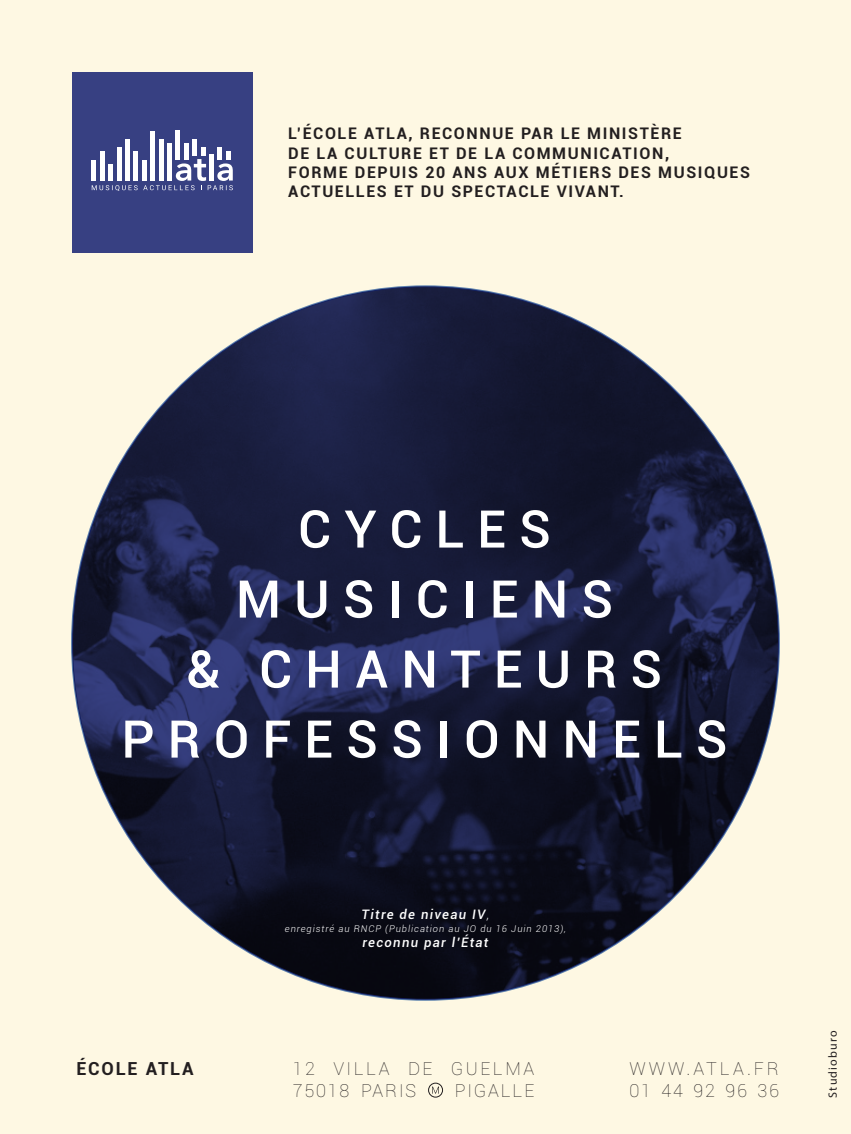
<style>
.page{position:relative;width:851px;height:1134px;background:#fff}
.page>*{position:absolute;margin:0;border:0;box-sizing:border-box;transform-origin:0 0}
.t1{font:500 52px/70px "Roboto";letter-spacing:.25em;color:#fff;text-align:center}
.t2{font:100 18px "Roboto";letter-spacing:.1em;color:#231f20}
.t3{font:100 18px "Roboto";letter-spacing:.14em;color:#231f20}
.t4{font:100 18px "Roboto";letter-spacing:.17em;color:#231f20}
.t5{font:700 18px "Roboto";letter-spacing:.1em;color:#231f20}
.t6{font:700 16px/19.2px "Roboto";letter-spacing:.1em;color:#231f20}
.t7{font:italic 500 13px "Roboto";letter-spacing:.1em;color:#fff}
.t8{font:12px "Myriad Pro";letter-spacing:.1em;color:#231f20}
.t9{font:italic 300 9.4px "Roboto";letter-spacing:.1em;color:#fff}
.s1{font-weight:300}
</style>
<div class="page">
<div style="left:0;top:0;width:850px;height:1134px;background:#fef8e3"></div>
<img style="left:72px;top:286px;width:706px;height:714px">
<div style="left:72px;top:72px;width:180px;height:180px;background:#374082"></div>
<hr style="left:193px;top:139px;width:4px;height:17px;background:#fff">
<hr style="left:184px;top:143px;width:4px;height:17px;background:#fff">
<hr style="left:176px;top:131px;width:4px;height:29px;background:#fff">
<div style="left:167px;top:143px;width:5px;height:38px;background:#fff"></div>
<hr style="left:159px;top:139px;width:4px;height:42px;background:#fff">
<hr style="left:151px;top:131px;width:4px;height:50px;background:#fff">
<div style="left:125px;top:139px;width:5px;height:42px;background:#fff"></div>
<svg style="left:92px;top:147px;width:141px;height:44px"></svg>
<div style="left:428px;top:1083px;width:14px;height:14px;border:1px solid #231f20;border-radius:50%"></div>
<svg style="left:432px;top:1086px;width:7px;height:8px"></svg>
<p class="t6" style="left:288px;top:123px;width:463px">L’ÉCOLE ATLA, RECONNUE PAR LE MINISTÈRE<br>DE LA CULTURE ET DE LA COMMUNICATION,<br>FORME DEPUIS 20 ANS AUX MÉTIERS DES MUSIQUES ACTUELLES ET DU SPECTACLE VIVANT.</p>
<p class="t1" style="left:187px;top:492px;width:477px">CYCLES<br>MUSICIENS<br>&amp; CHANTEURS</p>
<p class="t1" style="left:121px;top:702px;width:607px">PROFESSIONNELS</p>
<p class="t5" style="left:76px;top:1056px;width:119px">ÉCOLE ATLA</p>
<p class="t7" style="left:361px;top:905px;width:129px">Titre de niveau IV<span class="s1">,</span></p>
<p class="t9" style="left:285px;top:922px;width:282px">enregistré au RNCP (Publication au JO du 16 Juin 2013),</p>
<p class="t7" style="left:362px;top:933px;width:127px">reconnu par l’État</p>
<p class="t3" style="left:293px;top:1056px;width:243px">12 VILLA DE GUELMA</p>
<p class="t2" style="left:293px;top:1078px;width:125px">75018 PARIS</p>
<p class="t2" style="left:454px;top:1078px;width:81px">PIGALLE</p>
<p class="t4" style="left:629px;top:1056px;width:151px">WWW.ATLA.FR</p>
<p class="t2" style="left:629px;top:1078px;width:151px">01 44 92 96 36</p>
<p class="t8" style="left:825px;top:1098px;width:69px;rotate:-90deg">Studioburo</p>
</div>
